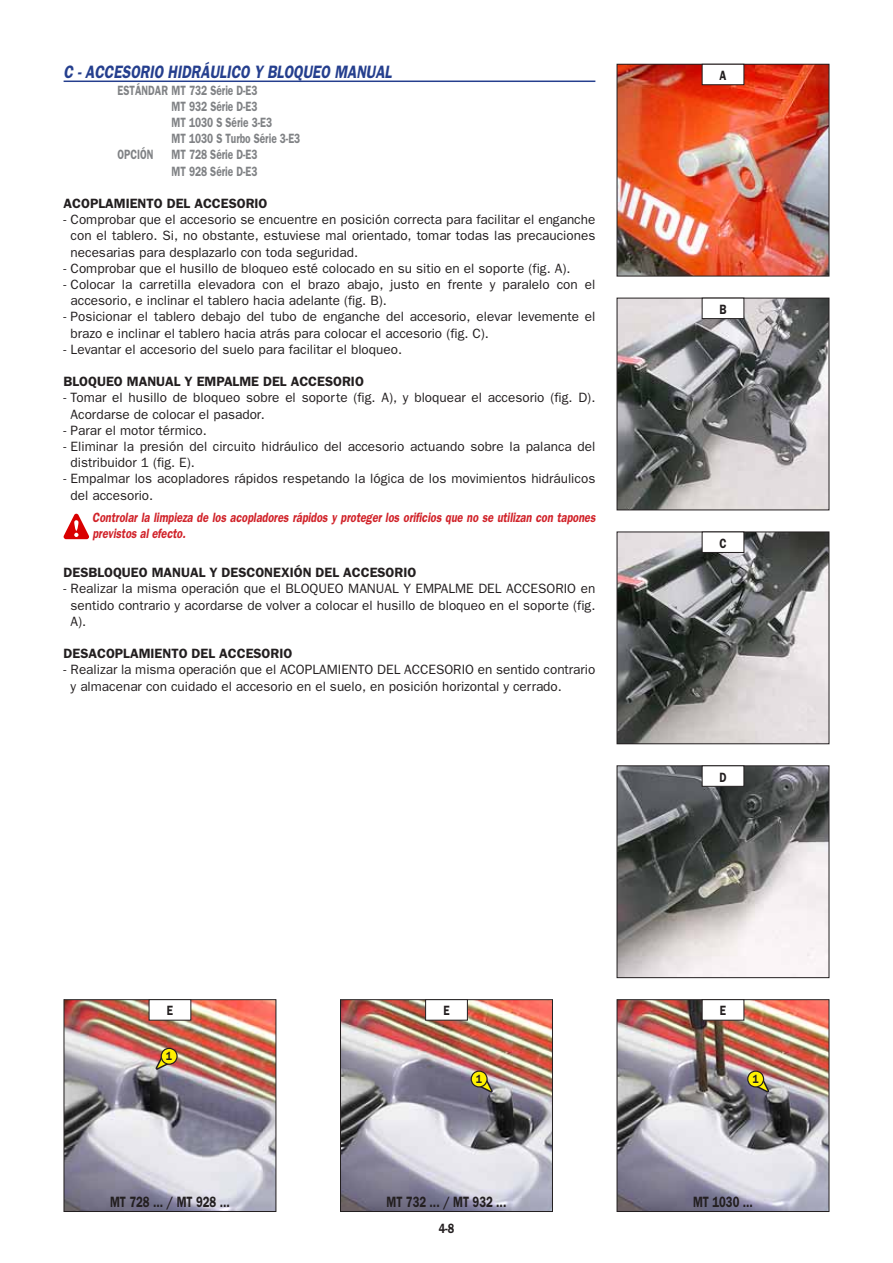
<style>
.page{position:relative;width:893px;height:1263px;background:#fff}
.page>*{position:absolute;margin:0;border:0;box-sizing:border-box;transform-origin:0 0}
.t1{font:italic 600 18px "Franklin Gothic";color:#253f8e;scale:.8 1}
.t2{font:600 15px "Franklin Gothic";color:#231f20;scale:.75 1}
.t3{font:13.5px/16.2px "Franklin Gothic";color:#231f20}
.t4{font:600 13.5px "Franklin Gothic";color:#231f20}
.t5{font:600 13.5px/16.2px "Franklin Gothic";color:#808285;scale:.75 1}
.t6{font:italic 600 13.5px/16.2px "Franklin Gothic";color:#d1232a;scale:.8 1}
.t7{font:600 13.5px "Franklin Gothic";color:#231f20;scale:.8 1}
.t8{font:600 12px "Franklin Gothic";color:#231f20;scale:.8 1}
</style>
<div class="page">
<hr style="left:64px;top:81px;width:531px;height:1px;background:#253f8e">
<svg style="left:64px;top:514px;width:25px;height:25px"></svg>
<svg style="left:74px;top:520px;width:4px;height:11px"></svg>
<img style="left:340px;top:999px;width:213px;height:213px">
<svg style="left:425px;top:999px;width:43px;height:22px"></svg>
<svg style="left:470px;top:1070px;width:24px;height:24px"></svg>
<img style="left:616px;top:999px;width:213px;height:213px">
<svg style="left:701px;top:999px;width:43px;height:22px"></svg>
<svg style="left:746px;top:1070px;width:24px;height:24px"></svg>
<img style="left:63px;top:999px;width:214px;height:213px">
<svg style="left:148px;top:999px;width:44px;height:22px"></svg>
<svg style="left:155px;top:1047px;width:23px;height:24px"></svg>
<img style="left:616px;top:63px;width:213px;height:214px">
<svg style="left:701px;top:63px;width:43px;height:22px"></svg>
<svg style="left:616px;top:297px;width:213px;height:214px;background:#8e8d8e"></svg>
<svg style="left:701px;top:297px;width:43px;height:22px"></svg>
<svg style="left:616px;top:531px;width:213px;height:214px;background:#8a8988"></svg>
<svg style="left:701px;top:531px;width:43px;height:22px"></svg>
<svg style="left:616px;top:765px;width:213px;height:213px"></svg>
<svg style="left:701px;top:765px;width:43px;height:22px"></svg>
<h1 class="t1" style="left:64px;top:66px;width:412px">C - ACCESORIO HIDRÁULICO Y BLOQUEO MANUAL</h1>
<p class="t5" style="left:118px;top:83px;width:188px">ESTÁNDAR MT 732 Série D-E3</p>
<p class="t5" style="left:172px;top:99px;width:116px">MT 932 Série D-E3</p>
<p class="t5" style="left:172px;top:115px;width:135px">MT 1030 S Série 3-E3</p>
<p class="t5" style="left:172px;top:132px;width:173px">MT 1030 S Turbo Série 3-E3</p>
<p class="t5" style="left:118px;top:148px;width:50px">OPCIÓN</p>
<p class="t5" style="left:172px;top:148px;width:116px">MT 728 Série D-E3<br>MT 928 Série D-E3</p>
<p class="t4" style="left:64px;top:199px;width:205px">ACOPLAMIENTO DEL ACCESORIO</p>
<p class="t3" style="left:71px;top:213px;width:526px;text-align:justify;text-indent:-7px">- Comprobar que el accesorio se encuentre en posición correcta para facilitar el enganche con el tablero. Si, no obstante, estuviese mal orientado, tomar todas las precauciones necesarias para desplazarlo con toda seguridad.</p>
<p class="t3" style="left:64px;top:261px;width:508px">- Comprobar que el husillo de bloqueo esté colocado en su sitio en el soporte (fig. A).</p>
<p class="t3" style="left:71px;top:277px;width:526px;text-indent:-7px">- Colocar la carretilla elevadora con el brazo abajo, justo en frente y paralelo con el accesorio, e inclinar el tablero hacia adelante (fig. B).</p>
<p class="t3" style="left:71px;top:310px;width:526px;text-indent:-7px">- Posicionar el tablero debajo del tubo de enganche del accesorio, elevar levemente el brazo e inclinar el tablero hacia atrás para colocar el accesorio (fig. C).</p>
<p class="t3" style="left:64px;top:342px;width:340px">- Levantar el accesorio del suelo para facilitar el bloqueo.</p>
<p class="t4" style="left:64px;top:377px;width:302px">BLOQUEO MANUAL Y EMPALME DEL ACCESORIO</p>
<p class="t3" style="left:71px;top:391px;width:526px;text-indent:-7px">- Tomar el husillo de bloqueo sobre el soporte (fig. A), y bloquear el accesorio (fig. D).<br>Acordarse de colocar el pasador.</p>
<p class="t3" style="left:64px;top:423px;width:145px">- Parar el motor térmico.</p>
<p class="t3" style="left:71px;top:439px;width:526px;text-indent:-7px">- Eliminar la presión del circuito hidráulico del accesorio actuando sobre la palanca del distribuidor 1 (fig. E).</p>
<p class="t3" style="left:71px;top:472px;width:526px;text-indent:-7px">- Empalmar los acopladores rápidos respetando la lógica de los movimientos hidráulicos del accesorio.</p>
<p class="t6" style="left:92px;top:511px;width:630px">Controlar la limpieza de los acopladores rápidos y proteger los orificios que no se utilizan con tapones previstos al efecto.</p>
<p class="t4" style="left:64px;top:568px;width:354px">DESBLOQUEO MANUAL Y DESCONEXIÓN DEL ACCESORIO</p>
<p class="t3" style="left:71px;top:582px;width:526px;text-align:justify;text-indent:-7px">- Realizar la misma operación que el BLOQUEO MANUAL Y EMPALME DEL ACCESORIO en sentido contrario y acordarse de volver a colocar el husillo de bloqueo en el soporte (fig.<br>A).</p>
<p class="t4" style="left:64px;top:649px;width:230px">DESACOPLAMIENTO DEL ACCESORIO</p>
<p class="t3" style="left:71px;top:663px;width:526px;text-indent:-7px">- Realizar la misma operación que el ACOPLAMIENTO DEL ACCESORIO en sentido contrario y almacenar con cuidado el accesorio en el suelo, en posición horizontal y cerrado.</p>
<p class="t7" style="left:719px;top:71px;width:10px">A</p>
<p class="t7" style="left:719px;top:305px;width:10px">B</p>
<p class="t7" style="left:719px;top:538px;width:10px">C</p>
<p class="t7" style="left:719px;top:772px;width:10px">D</p>
<p class="t7" style="left:167px;top:1006px;width:9px">E</p>
<p class="t8" style="left:166px;top:1052px;width:9px">1</p>
<p class="t7" style="left:443px;top:1006px;width:9px">E</p>
<p class="t7" style="left:719px;top:1006px;width:9px">E</p>
<p class="t8" style="left:476px;top:1075px;width:9px">1</p>
<p class="t8" style="left:752px;top:1075px;width:9px">1</p>
<p class="t2" style="left:110px;top:1197px;width:161px">MT 728 ... / MT 928 ...</p>
<p class="t2" style="left:386px;top:1197px;width:161px">MT 732 ... / MT 932 ...</p>
<p class="t2" style="left:693px;top:1197px;width:81px">MT 1030 ...</p>
<p class="t7" style="left:438px;top:1224px;width:21px">4-8</p>
</div>
